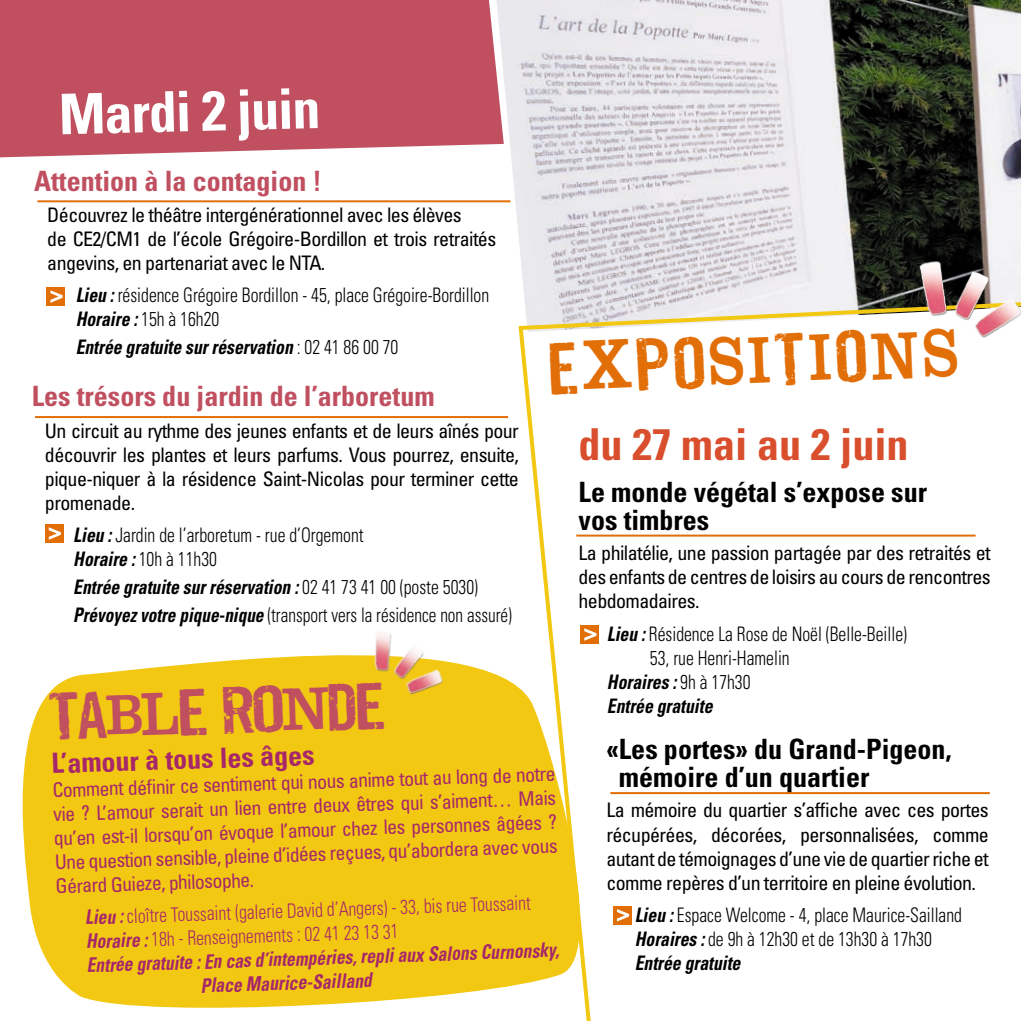
<style>
.page{position:relative;width:1021px;height:1021px;background:#fff}
.page>*{position:absolute;margin:0;border:0;box-sizing:border-box;transform-origin:0 0}
.t1{font:700 condensed 56px "Univers";color:#fff}
.t2{font:700 condensed 44px "Univers";color:#d94f2d}
.t3{font:40px "jailb Ir D Jen NA";color:#e26e08;scale:.9 1}
.t4{font:36px "jailb Ir D Jen NA";color:#c04f60}
.t5{font:700 condensed 28px/28px "Univers";color:#000}
.t6{font:700 condensed 28px "Univers";color:#c04f60}
.t7{font:700 condensed 28px "Univers";color:#a6276a}
.t8{font:condensed 20px/24px "Univers";letter-spacing:-.03em;color:#000;text-align:justify}
.t9{font:300 condensed 20px/24px "Univers";color:#000;scale:.88 1}
.t10{font:condensed 20px/24px "Univers";color:#a6276a;text-align:justify}
.t11{font:300 condensed 20px "Univers";color:#a6276a;scale:.88 1}
.t12{font:italic 700 condensed 20px "Univers";color:#a6276a;scale:.88 1}
.t13{font:italic 700 condensed 20px "Univers";color:#000;scale:.88 1}
.s1{font-weight:700;font-style:italic}
.s2{font-weight:300;font-style:normal}
</style>
<div class="page">
<img style="left:493px;top:0;width:527px;height:300px">
<svg style="left:22px;top:655px;width:494px;height:353px;fill:#f3c812"></svg>
<div style="left:0;top:0;width:504px;height:159px;background:#c04f60"></div>
<svg style="left:516px;top:300px;width:474px;height:720px"></svg>
<div style="left:46px;top:287px;width:19px;height:19px;background:#e26e08"></div>
<svg style="left:50px;top:290px;width:13px;height:13px"></svg>
<hr style="left:37px;top:200px;width:473px;height:2px;background:#e26e08">
<div style="left:45px;top:524px;width:19px;height:18px;background:#e26e08"></div>
<svg style="left:49px;top:527px;width:12px;height:13px"></svg>
<hr style="left:35px;top:416px;width:473px;height:2px;background:#e26e08">
<div style="left:580px;top:625px;width:19px;height:18px;background:#e26e08"></div>
<svg style="left:584px;top:628px;width:12px;height:12px"></svg>
<div style="left:612px;top:905px;width:19px;height:19px;background:#e26e08"></div>
<svg style="left:617px;top:909px;width:12px;height:12px"></svg>
<img style="left:871px;top:223px;width:149px;height:154px">
<img style="left:323px;top:632px;width:163px;height:104px">
<hr style="left:576px;top:534px;width:399px;height:2px;background:#e26e08">
<hr style="left:610px;top:792px;width:379px;height:2px;background:#e26e08">
<div style="left:328px;top:682px;width:56px;height:48px;background:#f3c812"></div>
<h1 class="t1" style="left:58px;top:79px;width:263px;rotate:-1deg">Mardi 2 juin</h1>
<h3 class="t6" style="left:34px;top:163px;width:289px">Attention à la contagion !</h3>
<p class="t8" style="left:47px;top:203px;width:450px;text-align:left">Découvrez le théâtre intergénérationnel avec les élèves<br>de CE2/CM1 de l’école Grégoire-Bordillon et trois retraités angevins, en partenariat avec le NTA.</p>
<p class="t9" style="left:76px;top:283px;width:471px"><span class="s1">Lieu :</span> résidence Grégoire Bordillon - 45, place Grégoire-Bordillon<br><span class="s1">Horaire :</span> 15h à 16h20</p>
<p class="t13" style="left:76px;top:335px;width:368px">Entrée gratuite sur réservation <span class="s2">: 02 41 86 00 70</span></p>
<h3 class="t3" style="left:548px;top:356px;width:456px;rotate:-2deg">EXPOSITIONS</h3>
<h2 class="t2" style="left:578px;top:418px;width:331px">du 27 mai au 2 juin</h2>
<h3 class="t5" style="left:578px;top:478px;width:350px">Le monde végétal s’expose sur vos timbres</h3>
<p class="t8" style="left:578px;top:541px;width:414px">La philatélie, une passion partagée par des retraités et des enfants de centres de loisirs au cours de rencontres hebdomadaires.</p>
<p class="t9" style="left:607px;top:621px;width:342px"><span class="s1">Lieu :</span> Résidence La Rose de Noël (Belle-Beille)</p>
<p class="t9" style="left:650px;top:645px;width:160px">53, rue Henri-Hamelin</p>
<p class="t13" style="left:607px;top:669px;width:165px">Horaires : <span class="s2">9h à 17h30</span></p>
<p class="t13" style="left:607px;top:693px;width:121px">Entrée gratuite</p>
<h3 class="t5" style="left:619px;top:735px;width:334px;text-indent:-12px">«Les portes» du Grand-Pigeon, mémoire d’un quartier</h3>
<p class="t8" style="left:606px;top:798px;width:384px">La mémoire du quartier s’affiche avec ces portes récupérées, décorées, personnalisées, comme autant de témoignages d’une vie de quartier riche et comme repères d’un territoire en pleine évolution.</p>
<p class="t9" style="left:634px;top:902px;width:373px"><span class="s1">Lieu :</span> Espace Welcome - 4, place Maurice-Sailland<br><span class="s1">Horaires :</span> de 9h à 12h30 et de 13h30 à 17h30<br><span class="s1">Entrée gratuite</span></p>
<h3 class="t6" style="left:32px;top:379px;width:404px">Les trésors du jardin de l’arboretum</h3>
<p class="t8" style="left:45px;top:418px;width:475px">Un circuit au rythme des jeunes enfants et de leurs aînés pour découvrir les plantes et leurs parfums. Vous pourrez, ensuite, pique-niquer à la résidence Saint-Nicolas pour terminer cette promenade.</p>
<p class="t9" style="left:73px;top:523px;width:331px"><span class="s1">Lieu :</span> Jardin de l’arboretum - rue d’Orgemont<br><span class="s1">Horaire :</span> 10h à 11h30</p>
<p class="t9" style="left:73px;top:573px;width:500px;line-height:28px"><span class="s1">Entrée gratuite sur réservation :</span> 02 41 73 41 00 (poste 5030)<br><span class="s1">Prévoyez votre pique-nique</span> (transport vers la résidence non assuré)</p>
<h3 class="t4" style="left:50px;top:706px;width:193px;rotate:-2deg">Table ron</h3>
<h3 class="t7" style="left:51px;top:746px;width:265px;rotate:-2deg">L’amour à tous les âges</h3>
<p class="t10" style="left:52px;top:778px;width:505px;rotate:-2deg">Comment défi nir ce sentiment qui nous anime tout au long de notre vie ? L’amour serait un lien entre deux êtres qui s’aiment… Mais qu’en est-il lorsqu’on évoque l’amour chez les personnes âgées ?<br>Une question sensible, pleine d’idées reçues, qu’abordera avec vous Gérard Guieze, philosophe.</p>
<p class="t11" style="left:85px;top:905px;width:508px;rotate:-2deg"><span class="s1">Lieu :</span> cloître Toussaint (galerie David d’Angers) - 33, bis rue Toussaint</p>
<p class="t11" style="left:85px;top:929px;width:357px;rotate:-2deg"><span class="s1">Horaire :</span> 18h - Renseignements : 02 41 23 13 31</p>
<p class="t12" style="left:86px;top:953px;width:538px;rotate:-2deg">Entrée gratuite : En cas d’intempéries, repli aux Salons Curnonsky,</p>
<p class="t12" style="left:200px;top:973px;width:196px;rotate:-2deg">Place Maurice-Sailland</p>
</div>
